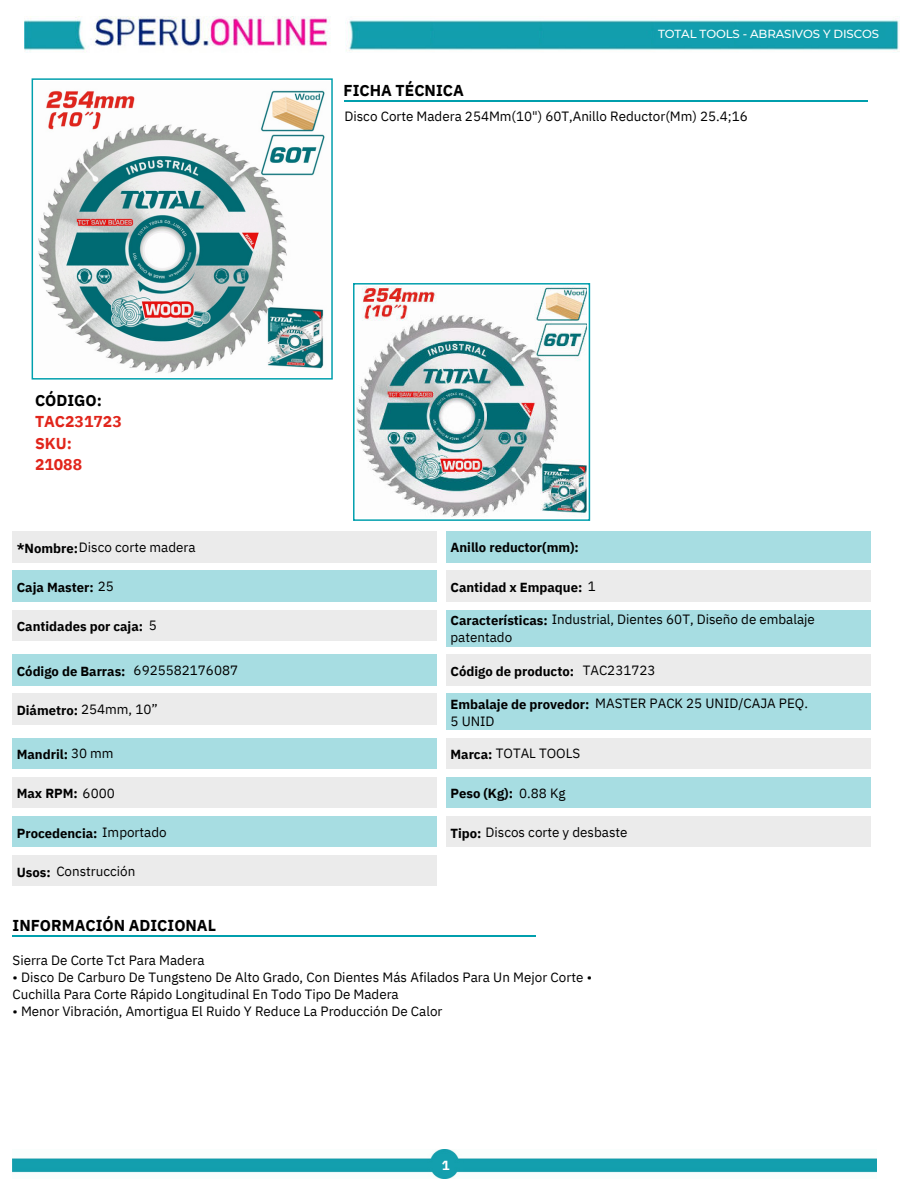
<style>
.page{position:relative;width:918px;height:1188px;background:#fff}
.page>*{position:absolute;margin:0;border:0;box-sizing:border-box;transform-origin:0 0}
.t1{font:700 15.75px "IBM Plex Sans";color:#000}
.t2{font:700 15.75px/21.3px "IBM Plex Sans";color:#e1251b}
.t3{font:13.35px/16.8px "IBM Plex Sans";color:#000}
.t4{font:700 13.05px "IBM Plex Sans";color:#000}
.t5{font:700 13.05px "IBM Plex Sans";color:#fff}
.t6{font:500 11.7px "Montserrat";letter-spacing:-.01em;color:#fff}
.s1{font-weight:700;font-size:13.05px}
.s2{font-weight:400;font-size:13.35px}
</style>
<div class="page">
<hr style="left:13px;top:935px;width:523px;height:1px;background:#009fad">
<hr style="left:344px;top:100px;width:524px;height:2px;background:#009fad">
<svg style="left:32px;top:78px;width:301px;height:302px"></svg>
<img style="left:35px;top:81px;width:294px;height:295px">
<svg style="left:353px;top:283px;width:237px;height:238px"></svg>
<img style="left:356px;top:286px;width:231px;height:232px">
<div style="left:13px;top:532px;width:424px;height:30px;background:#ebebeb"></div>
<div style="left:446px;top:532px;width:424px;height:30px;background:#a7dde2"></div>
<div style="left:13px;top:571px;width:424px;height:31px;background:#a7dde2"></div>
<div style="left:446px;top:571px;width:424px;height:31px;background:#ebebeb"></div>
<div style="left:13px;top:610px;width:424px;height:31px;background:#ebebeb"></div>
<div style="left:446px;top:610px;width:424px;height:36px;background:#a7dde2"></div>
<div style="left:13px;top:655px;width:424px;height:30px;background:#a7dde2"></div>
<div style="left:446px;top:655px;width:424px;height:30px;background:#ebebeb"></div>
<div style="left:13px;top:694px;width:424px;height:30px;background:#ebebeb"></div>
<div style="left:446px;top:694px;width:424px;height:36px;background:#a7dde2"></div>
<div style="left:13px;top:738px;width:424px;height:31px;background:#a7dde2"></div>
<div style="left:446px;top:738px;width:424px;height:31px;background:#ebebeb"></div>
<div style="left:13px;top:777px;width:424px;height:31px;background:#ebebeb"></div>
<div style="left:446px;top:777px;width:424px;height:31px;background:#a7dde2"></div>
<div style="left:13px;top:816px;width:424px;height:31px;background:#a7dde2"></div>
<div style="left:446px;top:816px;width:424px;height:31px;background:#ebebeb"></div>
<div style="left:13px;top:855px;width:424px;height:31px;background:#ebebeb"></div>
<img style="left:13px;top:1150px;width:864px;height:29px">
<img style="left:25px;top:17px;width:875px;height:36px">
<img style="left:431px;top:17px;width:109px;height:36px">
<img style="left:540px;top:17px;width:194px;height:36px">
<img style="left:734px;top:17px;width:113px;height:36px">
<p class="t1" style="left:344px;top:78px;width:122px">FICHA TÉCNICA</p>
<p class="t6" style="left:658px;top:26px;width:223px">TOTAL TOOLS - ABRASIVOS Y DISCOS</p>
<p class="t1" style="left:35px;top:388px;width:68px">CÓDIGO:</p>
<p class="t2" style="left:35px;top:410px;width:88px">TAC231723<br>SKU:<br>21088</p>
<p class="t3" style="left:17px;top:538px;width:180px"><span class="s1">*Nombre:</span>Disco corte madera</p>
<p class="t4" style="left:17px;top:577px;width:99px">Caja Master: <span class="s2">25</span></p>
<p class="t4" style="left:17px;top:616px;width:142px">Cantidades por caja: <span class="s2">5</span></p>
<p class="t4" style="left:17px;top:661px;width:110px">Código de Barras:</p>
<p class="t3" style="left:134px;top:661px;width:106px">6925582176087</p>
<p class="t4" style="left:17px;top:700px;width:143px">Diámetro: <span class="s2">254mm, 10”</span></p>
<p class="t4" style="left:17px;top:744px;width:98px">Mandril: <span class="s2">30 mm</span></p>
<p class="t4" style="left:17px;top:783px;width:100px">Max RPM: <span class="s2">6000</span></p>
<p class="t4" style="left:17px;top:823px;width:151px">Procedencia: <span class="s2">Importado</span></p>
<p class="t3" style="left:17px;top:861px;width:120px"><span class="s1">Usos:</span> Construcción</p>
<p class="t1" style="left:13px;top:913px;width:205px">INFORMACIÓN ADICIONAL</p>
<p class="t3" style="left:344px;top:107px;width:405px">Disco Corte Madera 254Mm(10") 60T,Anillo Reductor(Mm) 25.4;16</p>
<p class="t4" style="left:451px;top:537px;width:130px">Anillo reductor(mm):</p>
<p class="t4" style="left:451px;top:577px;width:147px">Cantidad x Empaque: <span class="s2">1</span></p>
<p class="t3" style="left:451px;top:610px;width:366px"><span class="s1">Características:</span> Industrial, Dientes 60T, Diseño de embalaje</p>
<p class="t3" style="left:451px;top:628px;width:63px">patentado</p>
<p class="t4" style="left:451px;top:661px;width:125px">Código de producto:</p>
<p class="t3" style="left:583px;top:661px;width:74px">TAC231723</p>
<p class="t3" style="left:451px;top:694px;width:359px"><span class="s1">Embalaje de provedor:</span> MASTER PACK 25 UNID/CAJA PEQ.</p>
<p class="t3" style="left:451px;top:712px;width:46px">5 UNID</p>
<p class="t3" style="left:451px;top:744px;width:131px"><span class="s1">Marca:</span> TOTAL TOOLS</p>
<p class="t4" style="left:451px;top:783px;width:64px">Peso (Kg):</p>
<p class="t3" style="left:519px;top:783px;width:48px">0.88 Kg</p>
<p class="t3" style="left:451px;top:822px;width:179px"><span class="s1">Tipo:</span> Discos corte y desbaste</p>
<p class="t3" style="left:13px;top:951px;width:193px">Sierra De Corte Tct Para Madera</p>
<p class="t3" style="left:13px;top:968px;width:581px">• Disco De Carburo De Tungsteno De Alto Grado, Con Dientes Más Afilados Para Un Mejor Corte •<br>Cuchilla Para Corte Rápido Longitudinal En Todo Tipo De Madera</p>
<p class="t3" style="left:13px;top:1002px;width:431px">• Menor Vibración, Amortigua El Ruido Y Reduce La Producción De Calor</p>
<p class="t5" style="left:442px;top:1155px;width:9px">1</p>
</div>
